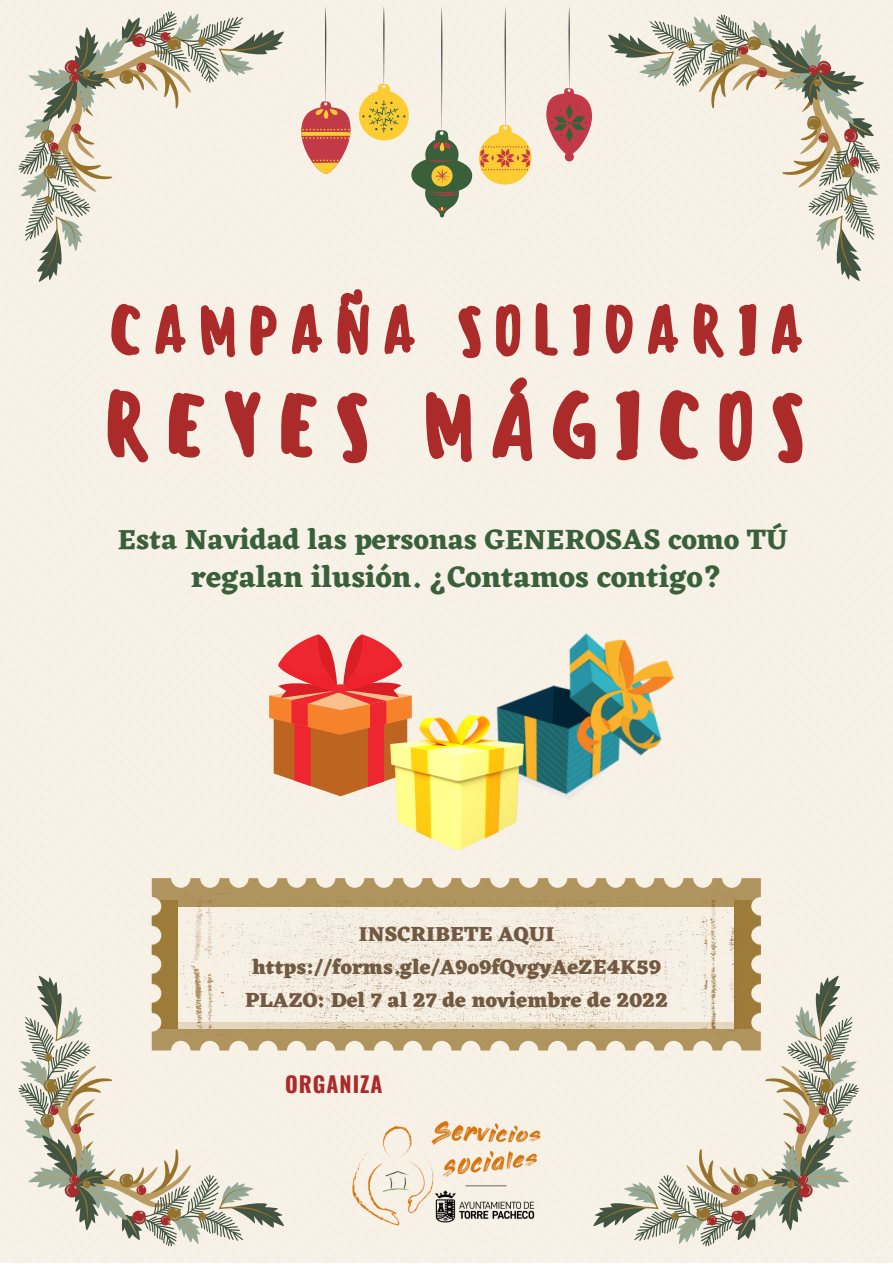
<style>
.page{position:relative;width:893px;height:1264px;background:#fff}
.page>*{position:absolute;margin:0;border:0;box-sizing:border-box;transform-origin:0 0}
.t1{font:500 87.45px "Sensei";letter-spacing:.135em;color:#ab2a2a}
.t2{font:500 65.1px "Sensei";letter-spacing:.135em;color:#ab2a2a}
.t3{font:700 30.3px "Eczar";color:#39603b}
.t4{font:700 28.8px "Eczar";color:#39603b}
.t5{font:700 21.75px "Oswald";letter-spacing:.045em;color:#ab2a2a}
.t6{font:800 21px/32.5px "Eczar";color:#725942;text-align:center}
</style>
<div class="page">
<svg style="left:301px;top:7px;width:49px;height:168px;background:#e8c0b2"></svg>
<svg style="left:546px;top:7px;width:46px;height:154px;background:#ddb8b2"></svg>
<svg style="left:358px;top:7px;width:114px;height:210px;background:#e1dbc1"></svg>
<svg style="left:479px;top:7px;width:53px;height:177px;background:#f3e0ba"></svg>
<div style="left:19px;top:11px;width:265px;height:271px;background:#f6f0e5"></div>
<svg style="left:20px;top:13px;width:233px;height:238px;background:#e1ded3"></svg>
<svg style="left:40px;top:34px;width:237px;height:241px;background:#e8e4d9"></svg>
<svg style="left:26px;top:18px;width:179px;height:185px;background:#d4cebd"></svg>
<div style="left:607px;top:15px;width:272px;height:266px;background:#f6f0e5"></div>
<svg style="left:639px;top:16px;width:239px;height:234px;background:#e0ddd2"></svg>
<svg style="left:615px;top:36px;width:242px;height:238px;background:#e9e5d9"></svg>
<svg style="left:687px;top:21px;width:185px;height:181px;background:#d4cebd"></svg>
<img style="left:340px;top:1096px;width:212px;height:150px">
<div style="left:19px;top:975px;width:265px;height:271px;background:#f6f0e5"></div>
<svg style="left:20px;top:1006px;width:233px;height:238px;background:#e0ddd2"></svg>
<svg style="left:40px;top:982px;width:237px;height:241px;background:#e3e0d4"></svg>
<svg style="left:26px;top:1054px;width:179px;height:185px;background:#d4cebd"></svg>
<div style="left:592px;top:975px;width:266px;height:271px;background:#f6f0e5"></div>
<svg style="left:624px;top:1006px;width:233px;height:238px;background:#e0ddd1"></svg>
<svg style="left:600px;top:982px;width:237px;height:241px;background:#e1ded2"></svg>
<svg style="left:672px;top:1054px;width:179px;height:185px;background:#d4cebe"></svg>
<svg style="left:152px;top:1028px;width:609px;height:22px;background:#c5b087"></svg>
<svg style="left:178px;top:1028px;width:558px;height:8px;background:#b59b69"></svg>
<svg style="left:152px;top:878px;width:609px;height:150px;background:#bda577"></svg>
<svg style="left:178px;top:892px;width:558px;height:136px;background:#e9dfce"></svg>
<svg style="left:269px;top:634px;width:143px;height:162px;background:#e47359"></svg>
<img style="left:462px;top:616px;width:217px;height:199px">
<img style="left:390px;top:715px;width:133px;height:134px">
<h2 class="t2" style="left:108px;top:291px;width:698px">CAMPAÑA SOLIDARIA</h2>
<h1 class="t1" style="left:103px;top:374px;width:705px">REYES MÁGICOS</h1>
<h3 class="t4" style="left:118px;top:521px;width:671px">Esta Navidad las personas GENEROSAS como TÚ</h3>
<h3 class="t3" style="left:191px;top:558px;width:532px">regalan ilusión. ¿Contamos contigo?</h3>
<p class="t6" style="left:245px;top:918px;width:424px">INSCRIBETE AQUI https://forms.gle/A9o9fQvgyAeZE4K59<br>PLAZO: Del 7 al 27 de noviembre de 2022</p>
<p class="t5" style="left:285px;top:1067px;width:99px">ORGANIZA</p>
</div>
